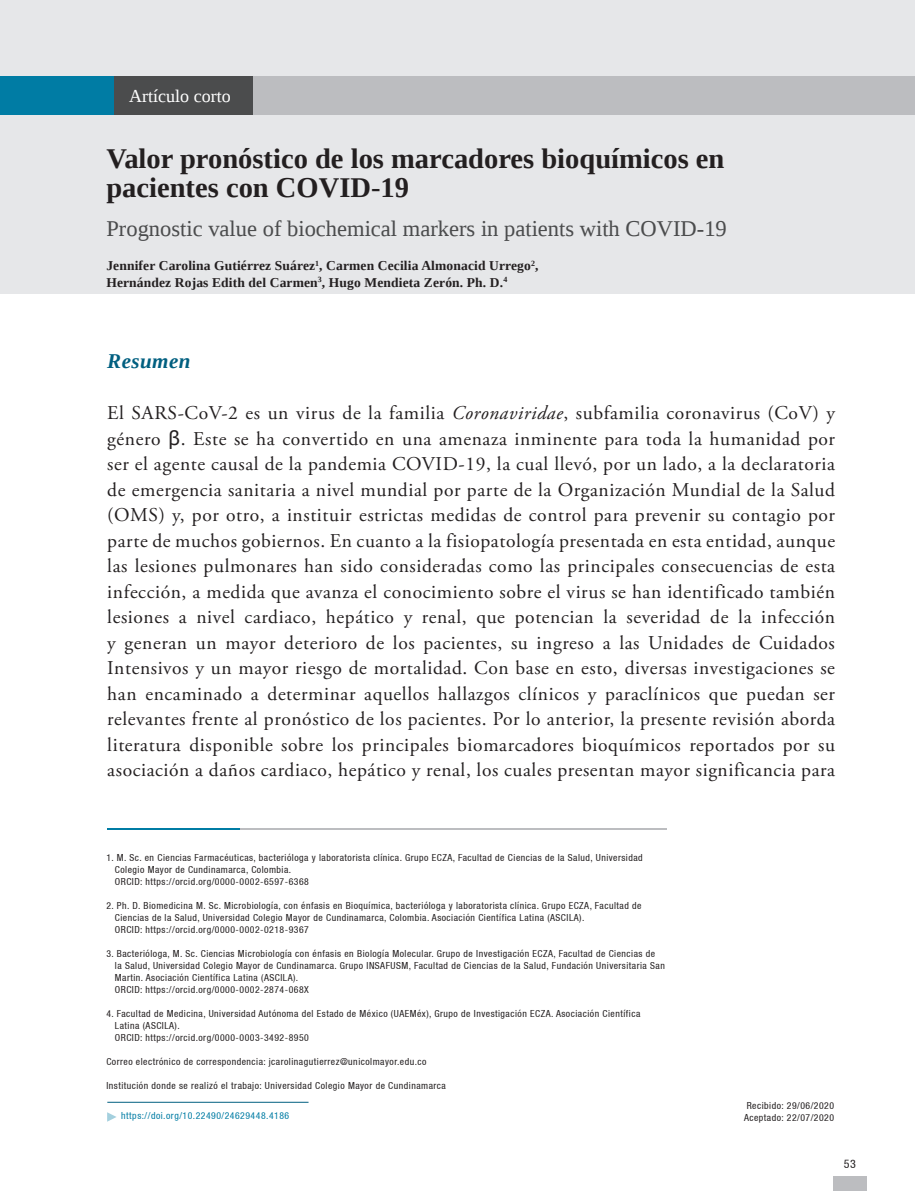
<style>
.page{position:relative;width:915px;height:1191px;background:#fff}
.page>*{position:absolute;margin:0;border:0;box-sizing:border-box;transform-origin:0 0}
.t1{font:700 28.5px/28.5px "Liberation Serif";color:#231f20}
.t2{font:22.5px "Liberation Serif";color:#4b4c4d}
.t3{font:italic 700 21px "Liberation Serif";letter-spacing:.02em;color:#005f80}
.t4{font:19.5px/25.5px "Adobe Garamond Pro";letter-spacing:.03em;color:#231f20;text-align:justify}
.t5{font:18px "Liberation Serif";color:#fff}
.t6{font:700 13.5px "Liberation Serif";letter-spacing:.01em;color:#231f20}
.t7{font:condensed 12px "Helvetica 57";color:#231f20}
.t8{font:condensed 9.75px/12px "Helvetica 57";letter-spacing:.05em;color:#231f20}
.t9{font:condensed 9.75px "Helvetica 57";letter-spacing:.05em;color:#007ca4}
.s1{font-style:italic}
.s2{font-family:"MS Reference Sans Serif"}
</style>
<div class="page">
<div style="left:0;top:0;width:914px;height:293px;background:#e6e7e9"></div>
<div style="left:251px;top:76px;width:663px;height:39px;background:#bcbdc0"></div>
<div style="left:105px;top:76px;width:148px;height:39px;background:#4b4c4d"></div>
<div style="left:0;top:76px;width:114px;height:39px;background:#007ca4"></div>
<div style="left:832px;top:1175px;width:34px;height:16px;background:#bcbdc0"></div>
<hr style="left:107px;top:827px;width:133px;height:2px;background:#007ca4">
<hr style="left:240px;top:827px;width:427px;height:2px;background:#bcbdc0">
<svg style="left:107px;top:1112px;width:9px;height:9px"></svg>
<hr style="left:107px;top:1101px;width:201px;height:1px;background:#005f80">
<p class="t5" style="left:129px;top:84px;width:103px">Artículo corto</p>
<p class="t1" style="left:106px;top:144px;width:619px">Valor pronóstico de los marcadores bioquímicos en pacientes con COVID-19</p>
<p class="t2" style="left:106px;top:214px;width:621px">Prognostic value of biochemical markers in patients with COVID-19</p>
<p class="t6" style="left:106px;top:256px;width:433px">Jennifer Carolina Gutiérrez Suárez<sup>1</sup>, Carmen Cecilia Almonacid Urrego<sup>2</sup>,</p>
<p class="t6" style="left:106px;top:273px;width:402px">Hernández Rojas Edith del Carmen<sup>3</sup>, Hugo Mendieta Zerón. Ph. D.<sup>4</sup></p>
<p class="t3" style="left:107px;top:348px;width:85px">Resumen</p>
<p class="t4" style="left:107px;top:401px;width:729px">El SARS-CoV-2 es un virus de la familia <span class="s1">Coronaviridae</span>, subfamilia coronavirus (CoV) y género <span class="s2">β</span>. Este se ha convertido en una amenaza inminente para toda la humanidad por ser el agente causal de la pandemia COVID-19, la cual llevó, por un lado, a la declaratoria de emergencia sanitaria a nivel mundial por parte de la Organización Mundial de la Salud (OMS) y, por otro, a instituir estrictas medidas de control para prevenir su contagio por parte de muchos gobiernos. En cuanto a la fisiopatología presentada en esta entidad, aunque las lesiones pulmonares han sido consideradas como las principales consecuencias de esta infección, a medida que avanza el conocimiento sobre el virus se han identificado también lesiones a nivel cardiaco, hepático y renal, que potencian la severidad de la infección y generan un mayor deterioro de los pacientes, su ingreso a las Unidades de Cuidados Intensivos y un mayor riesgo de mortalidad. Con base en esto, diversas investigaciones se han encaminado a determinar aquellos hallazgos clínicos y paraclínicos que puedan ser relevantes frente al pronóstico de los pacientes. Por lo anterior, la presente revisión aborda literatura disponible sobre los principales biomarcadores bioquímicos reportados por su asociación a daños cardiaco, hepático y renal, los cuales presentan mayor significancia para</p>
<p class="t8" style="left:115px;top:851px;width:529px;text-indent:-9px">1. M. Sc. en Ciencias Farmacéuticas, bacterióloga y laboratorista clínica. Grupo ECZA, Facultad de Ciencias de la Salud, Universidad<br>Colegio Mayor de Cundinamarca, Colombia.</p>
<p class="t8" style="left:115px;top:875px;width:195px">ORCID: https://orcid.org/0000-0002-6597-6368</p>
<p class="t8" style="left:115px;top:899px;width:528px;text-indent:-9px">2. Ph. D. Biomedicina M. Sc. Microbiología, con énfasis en Bioquímica, bacterióloga y laboratorista clínica. Grupo ECZA, Facultad de<br>Ciencias de la Salud, Universidad Colegio Mayor de Cundinamarca, Colombia. Asociación Científica Latina (ASCILA).</p>
<p class="t8" style="left:115px;top:923px;width:195px">ORCID: https://orcid.org/0000-0002-0218-9367</p>
<p class="t8" style="left:115px;top:947px;width:551px;text-indent:-9px">3. Bacterióloga, M. Sc. Ciencias Microbiología con énfasis en Biología Molecular. Grupo de Investigación ECZA, Facultad de Ciencias de<br>la Salud, Universidad Colegio Mayor de Cundinamarca. Grupo INSAFUSM, Facultad de Ciencias de la Salud, Fundación Universitaria San<br>Martin. Asociación Científica Latina (ASCILA).</p>
<p class="t8" style="left:115px;top:983px;width:195px">ORCID: https://orcid.org/0000-0002-2874-068X</p>
<p class="t8" style="left:115px;top:1007px;width:526px;text-indent:-9px">4. Facultad de Medicina, Universidad Autónoma del Estado de México (UAEMéx), Grupo de Investigación ECZA. Asociación Científica<br>Latina (ASCILA).</p>
<p class="t8" style="left:115px;top:1031px;width:195px">ORCID: https://orcid.org/0000-0003-3492-8950</p>
<p class="t8" style="left:106px;top:1055px;width:321px">Correo electrónico de correspondencia: jcarolinagutierrez@unicolmayor.edu.co</p>
<p class="t8" style="left:106px;top:1079px;width:341px">Institución donde se realizó el trabajo: Universidad Colegio Mayor de Cundinamarca</p>
<p class="t9" style="left:121px;top:1110px;width:169px">https://doi.org/10.22490/24629448.4186</p>
<p class="t8" style="left:746px;top:1099px;width:89px">Recibido: 29/06/2020</p>
<p class="t8" style="left:743px;top:1111px;width:92px">Aceptado: 22/07/2020</p>
<p class="t7" style="left:843px;top:1156px;width:14px">53</p>
</div>
